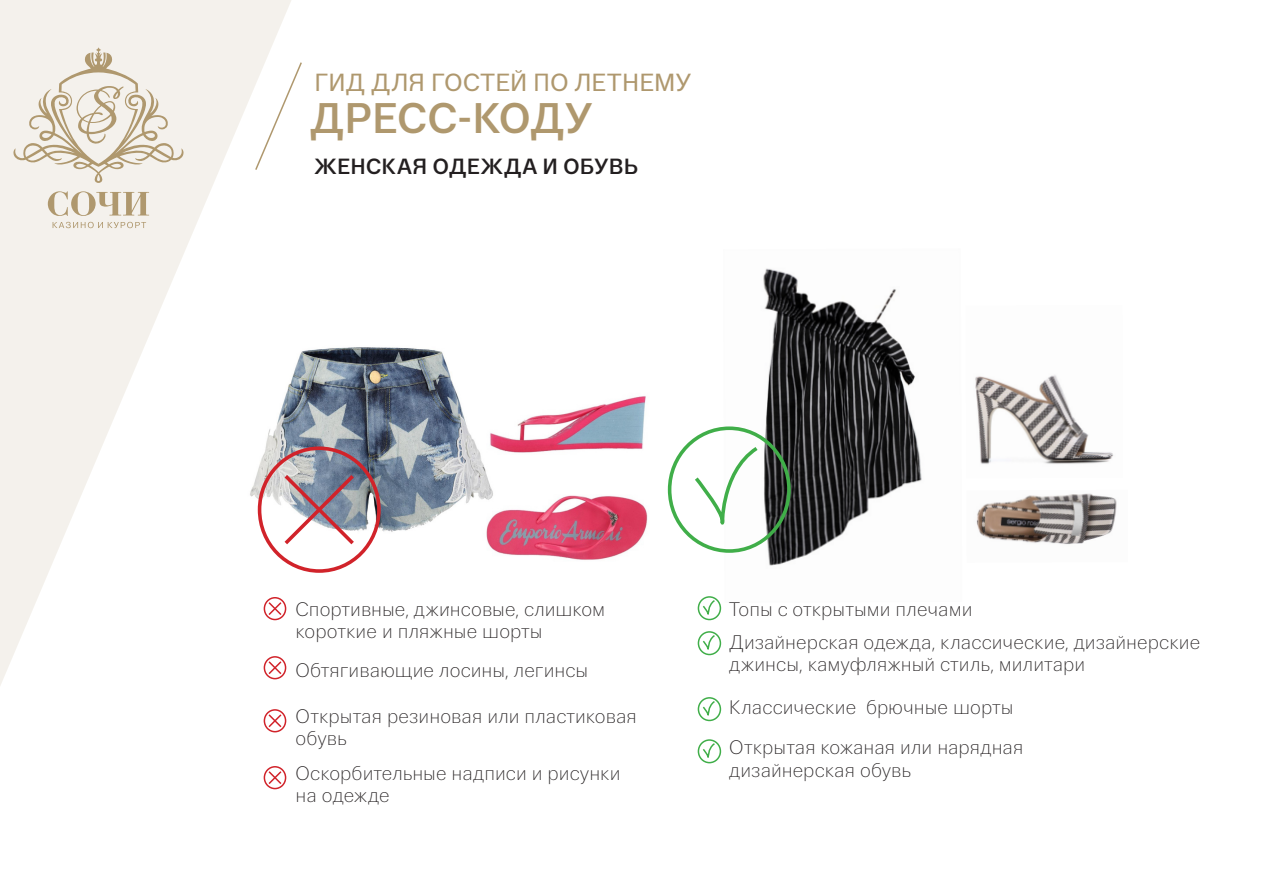
<style>
.page{position:relative;width:1263px;height:893px;background:#fff}
.page>*{position:absolute;margin:0;border:0;box-sizing:border-box;transform-origin:0 0}
.t1{font:500 42.75px "Trivia Sans";color:#af986e}
.t2{font:24.75px "Trivia Sans";letter-spacing:.01em;color:#af986e}
.t3{font:500 21.9px "Trivia Sans";letter-spacing:.01em;color:#231f20}
.t4{font:300 19.5px/22.5px "Trivia Sans";letter-spacing:.005em;color:#231f20}
</style>
<div class="page">
<img style="left:737px;top:268px;width:185px;height:298px">
<img style="left:306px;top:347px;width:142px;height:214px">
<svg style="left:0;top:0;width:306px;height:790px"></svg>
<svg style="left:13px;top:47px;width:171px;height:136px;background:#e7e1d6"></svg>
<svg style="left:53px;top:222px;width:93px;height:6px"></svg>
<svg style="left:48px;top:191px;width:101px;height:25px;background:#dacfbc"></svg>
<svg style="left:254px;top:61px;width:49px;height:111px"></svg>
<div style="left:258px;top:446px;width:123px;height:127px;border:4px solid #d1232a;border-radius:50%"></div>
<svg style="left:281px;top:471px;width:77px;height:77px"></svg>
<div style="left:264px;top:656px;width:22px;height:23px;border:2px solid #d1232a;border-radius:50%"></div>
<svg style="left:267px;top:660px;width:16px;height:16px"></svg>
<div style="left:264px;top:597px;width:22px;height:23px;border:2px solid #d1232a;border-radius:50%"></div>
<svg style="left:267px;top:601px;width:16px;height:16px"></svg>
<div style="left:264px;top:709px;width:22px;height:23px;border:2px solid #d1232a;border-radius:50%"></div>
<svg style="left:267px;top:713px;width:16px;height:16px"></svg>
<div style="left:264px;top:766px;width:22px;height:23px;border:2px solid #d1232a;border-radius:50%"></div>
<svg style="left:267px;top:770px;width:16px;height:16px"></svg>
<img style="left:976px;top:493px;width:141px;height:52px">
<img style="left:975px;top:375px;width:139px;height:89px">
<div style="left:668px;top:426px;width:123px;height:127px;border:4px solid #40ae49;border-radius:50%"></div>
<svg style="left:695px;top:443px;width:66px;height:88px"></svg>
<div style="left:698px;top:631px;width:23px;height:24px;border:2px solid #40ae49;border-radius:50%"></div>
<svg style="left:702px;top:634px;width:14px;height:17px"></svg>
<div style="left:698px;top:596px;width:23px;height:24px;border:2px solid #40ae49;border-radius:50%"></div>
<svg style="left:702px;top:599px;width:14px;height:17px"></svg>
<div style="left:698px;top:697px;width:23px;height:24px;border:2px solid #40ae49;border-radius:50%"></div>
<svg style="left:702px;top:699px;width:14px;height:18px"></svg>
<div style="left:698px;top:739px;width:23px;height:24px;border:2px solid #40ae49;border-radius:50%"></div>
<svg style="left:702px;top:742px;width:14px;height:17px"></svg>
<img style="left:448px;top:369px;width:229px;height:191px">
<p class="t2" style="left:315px;top:69px;width:378px">ГИД ДЛЯ ГОСТЕЙ ПО ЛЕТНЕМУ</p>
<h1 class="t1" style="left:310px;top:96px;width:283px">ДРЕСС-КОДУ</h1>
<p class="t3" style="left:315px;top:155px;width:325px">ЖЕНСКАЯ ОДЕЖДА И ОБУВЬ</p>
<p class="t4" style="left:296px;top:598px;width:311px">Спортивные, джинсовые, слишком короткие и пляжные шорты</p>
<p class="t4" style="left:296px;top:660px;width:294px">Обтягивающие лосины, легинсы</p>
<p class="t4" style="left:296px;top:705px;width:343px">Открытая резиновая или пластиковая обувь</p>
<p class="t4" style="left:296px;top:762px;width:326px">Оскорбительные надписи и рисунки на одежде</p>
<p class="t4" style="left:729px;top:593px;width:472px;line-height:33px">Топы с открытыми плечами<br>Дизайнерская одежда, классические, дизайнерские</p>
<p class="t4" style="left:729px;top:643px;width:357px;line-height:42.8px">джинсы, камуфляжный стиль, милитари<br>Классические брючные шорты</p>
<p class="t4" style="left:729px;top:737px;width:296px">Открытая кожаная или нарядная дизайнерская обувь</p>
</div>
